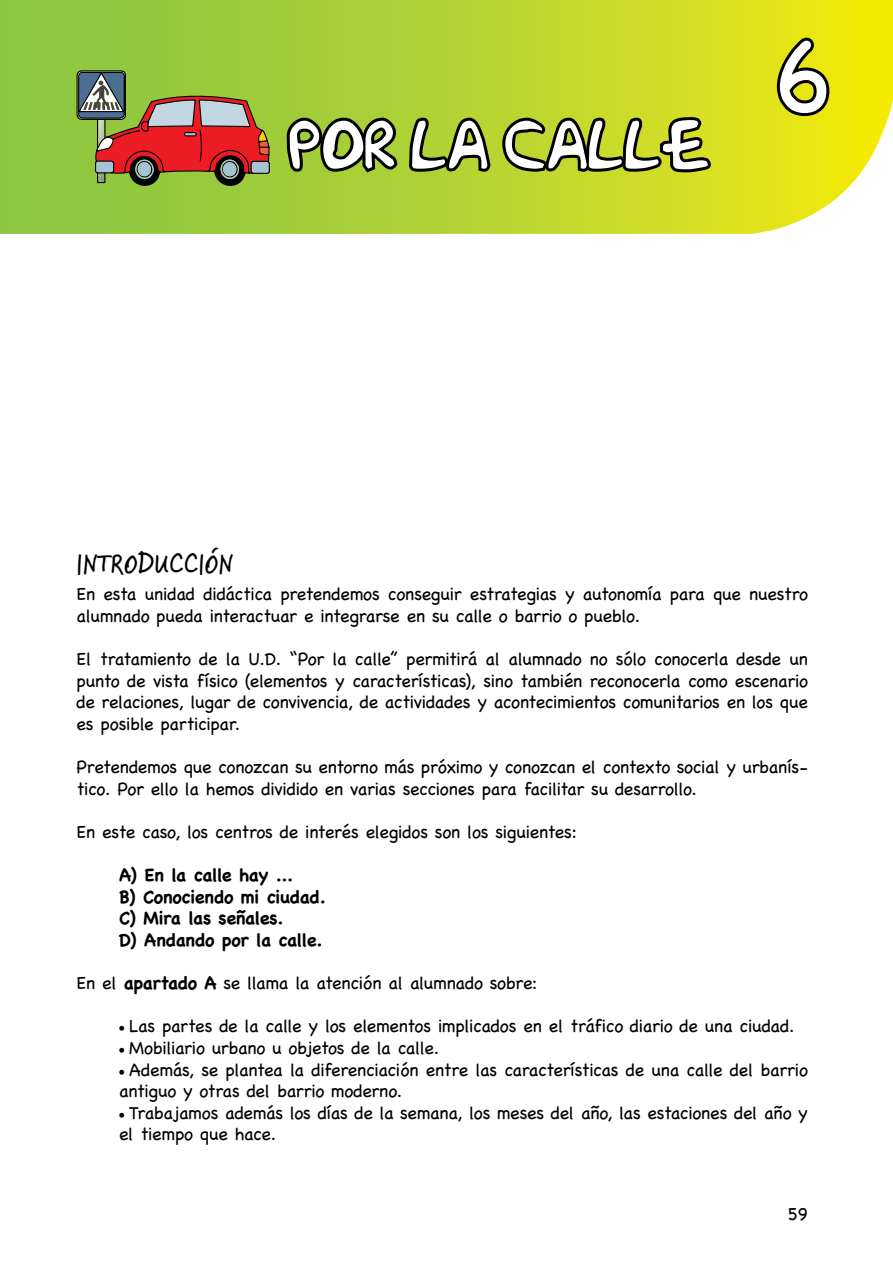
<style>
.page{position:relative;width:893px;height:1263px;background:#fff}
.page>*{position:absolute;margin:0;border:0;box-sizing:border-box;transform-origin:0 0}
.t1{font:105px "Chalkboard";color:#fff}
.t2{font:60px "Groening";letter-spacing:.01em;color:#fff}
.t3{font:30px "Skippy Sharpie";letter-spacing:.005em;color:#000}
.t4{font:18px/21.6px "Chalkboard";letter-spacing:-.02em;color:#000}
.t5{font:700 18px/21.6px "Chalkboard";letter-spacing:-.025em;color:#000}
.s1{font-weight:700}
.s2{font-size:12px}
</style>
<div class="page">
<svg style="left:0;top:0;width:893px;height:234px;background:#bad635"></svg>
<svg style="left:773px;top:33px;width:61px;height:87px;background:#98970c"></svg>
<svg style="left:284px;top:113px;width:432px;height:64px;background:#6c7c1c"></svg>
<svg style="left:76px;top:69px;width:194px;height:117px;background:#9f7e4c"></svg>
<h2 class="t2" style="left:289px;top:119px;width:422px">POR LA CALLE</h2>
<h1 class="t1" style="left:771px;top:16px;width:61px">6</h1>
<h3 class="t3" style="left:77px;top:540px;width:158px">Introducción</h3>
<p class="t4" style="left:77px;top:583px;width:733px">En esta unidad didáctica pretendemos conseguir estrategias y autonomía para que nuestro alumnado pueda interactuar e integrarse en su calle o barrio o pueblo.</p>
<p class="t4" style="left:77px;top:648px;width:733px;text-align:justify">El tratamiento de la U.D. “Por la calle” permitirá al alumnado no sólo conocerla desde un punto de vista físico (elementos y características), sino también reconocerla como escenario de relaciones, lugar de convivencia, de actividades y acontecimientos comunitarios en los que es posible participar.</p>
<p class="t4" style="left:77px;top:756px;width:733px">Pretendemos que conozcan su entorno más próximo y conozcan el contexto social y urbanís&shy;tico. Por ello la hemos dividido en varias secciones para facilitar su desarrollo.</p>
<p class="t4" style="left:77px;top:821px;width:502px">En este caso, los centros de interés elegidos son los siguientes:</p>
<p class="t5" style="left:119px;top:864px;width:208px">A) En la calle hay ...<br>B) Conociendo mi ciudad.<br>C) Mira las señales.<br>D) Andando por la calle.</p>
<p class="t4" style="left:77px;top:972px;width:462px">En el <span class="s1">apartado A</span> se llama la atención al alumnado sobre:</p>
<p class="t4" style="left:119px;top:1015px;width:677px"><span class="s2">•</span> Las partes de la calle y los elementos implicados en el tráfico diario de una ciudad.</p>
<p class="t4" style="left:119px;top:1037px;width:322px"><span class="s2">•</span> Mobiliario urbano u objetos de la calle.</p>
<p class="t4" style="left:119px;top:1058px;width:690px"><span class="s2">•</span> Además, se plantea la diferenciación entre las características de una calle del barrio antiguo y otras del barrio moderno.</p>
<p class="t4" style="left:119px;top:1102px;width:690px"><span class="s2">•</span> Trabajamos además los días de la semana, los meses del año, las estaciones del año y el tiempo que hace.</p>
<p class="t4" style="left:787px;top:1203px;width:22px">59</p>
</div>
